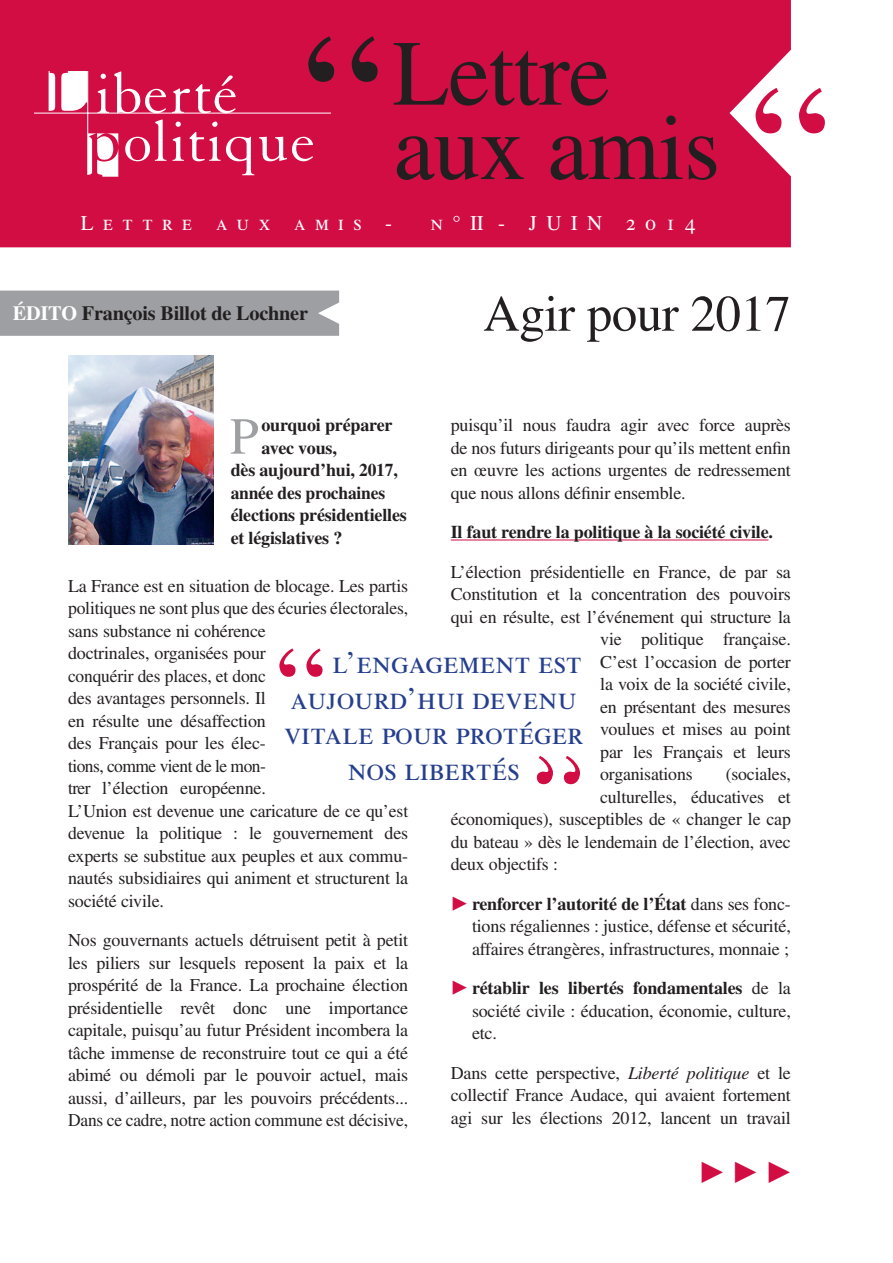
<style>
.page{position:relative;width:893px;height:1263px;background:#fff}
.page>*{position:absolute;margin:0;border:0;box-sizing:border-box;transform-origin:0 0}
.t1{font:93px/74.4px "Times";letter-spacing:-.01em;color:#231f20}
.t2{font:52.05px "Times Roman SC";color:#9d9fa2}
.t3{font:51px "Times";letter-spacing:-.01em;color:#231f20}
.t4{font:31.35px "Times Roman SC";color:#253f8e}
.t5{font:21px "Times Roman SC";letter-spacing:.44em;color:#fff}
.t6{font:700 20.25px "Times";letter-spacing:-.01em;color:#231f20}
.t7{font:18px/22.5px "Times";letter-spacing:-.01em;color:#231f20;text-align:justify}
.t8{font:700 18px "Times";letter-spacing:-.01em;color:#231f20}
.s1{color:#fff}
.s2{font-weight:700}
.s3{font-style:italic}
</style>
<div class="page">
<div style="left:0;top:0;width:791px;height:247px;background:#d20d44"></div>
<div style="left:0;top:291px;width:339px;height:45px;background:#9d9fa2"></div>
<svg style="left:308px;top:36px;width:70px;height:46px;background:#921336"></svg>
<hr style="left:451px;top:539px;width:317px;height:1px;background:#d20d44">
<svg style="left:125px;top:119px;width:41px;height:42px"></svg>
<svg style="left:173px;top:122px;width:140px;height:53px;background:#d93361"></svg>
<svg style="left:98px;top:72px;width:68px;height:41px"></svg>
<svg style="left:172px;top:75px;width:64px;height:38px"></svg>
<hr style="left:87px;top:71px;width:1px;height:104px;background:#fff">
<hr style="left:34px;top:113px;width:296px;height:1px;background:#fff">
<svg style="left:88px;top:133px;width:30px;height:44px"></svg>
<svg style="left:49px;top:71px;width:6px;height:40px"></svg>
<svg style="left:61px;top:71px;width:27px;height:42px"></svg>
<svg style="left:756px;top:88px;width:69px;height:45px"></svg>
<img style="left:68px;top:355px;width:146px;height:189px">
<svg style="left:279px;top:648px;width:44px;height:29px"></svg>
<svg style="left:537px;top:756px;width:43px;height:28px"></svg>
<h1 class="t1" style="left:393px;top:36px;width:329px">Lettre aux amis</h1>
<p class="t5" style="left:81px;top:212px;width:313px">Lettre aux amis -</p>
<p class="t5" style="left:430px;top:212px;width:267px">n°II - JUIN 2014</p>
<p class="t6" style="left:13px;top:301px;width:297px"><span class="s1">ÉDITO</span> François Billot de Lochner</p>
<h3 class="t3" style="left:483px;top:285px;width:309px">Agir pour 2017</h3>
<h2 class="t2" style="left:230px;top:407px;width:30px">P</h2>
<p class="t8" style="left:261px;top:414px;width:133px">ourquoi préparer</p>
<p class="t7" style="left:451px;top:414px;width:342px">puisqu’il nous faudra agir avec force auprès de nos futurs dirigeants pour qu’ils mettent enfin en œuvre les actions urgentes de redressement que nous allons définir ensemble.</p>
<p class="t8" style="left:451px;top:521px;width:324px">Il faut rendre la politique à la société civile.</p>
<p class="t7" style="left:451px;top:560px;width:342px">L’élection présidentielle en France, de par sa</p>
<p class="t7" style="left:451px;top:583px;width:342px">Constitution et la concentration des pouvoirs</p>
<p class="t7" style="left:451px;top:605px;width:342px">qui en résulte, est l’événement qui structure la</p>
<p class="t7" style="left:600px;top:628px;width:192px">vie politique française.</p>
<p class="t7" style="left:600px;top:650px;width:192px">C’est l’occasion de porter</p>
<p class="t7" style="left:600px;top:673px;width:192px">la voix de la société civile,</p>
<p class="t7" style="left:600px;top:695px;width:192px">en présentant des mesures</p>
<p class="t7" style="left:600px;top:718px;width:192px">voulues et mises au point</p>
<p class="t7" style="left:600px;top:740px;width:192px">par les Français et leurs</p>
<p class="t7" style="left:600px;top:763px;width:94px">organisations</p>
<p class="t7" style="left:726px;top:763px;width:67px">(sociales,</p>
<p class="t7" style="left:600px;top:785px;width:192px">culturelles, éducatives et</p>
<p class="t7" style="left:451px;top:808px;width:342px">économiques), susceptibles de « changer le cap</p>
<p class="t7" style="left:451px;top:830px;width:342px">du bateau » dès le lendemain de l’élection, avec</p>
<p class="t7" style="left:451px;top:853px;width:109px">deux objectifs :</p>
<p class="t7" style="left:472px;top:892px;width:320px"><span class="s2">renforcer l’autorité de l’État</span> dans ses fonc&shy;tions régaliennes : justice, défense et sécurité, affaires étrangères, infrastructures, monnaie ;</p>
<p class="t7" style="left:472px;top:977px;width:320px"><span class="s2">rétablir les libertés fondamentales</span> de la société civile : éducation, économie, culture, etc.</p>
<p class="t7" style="left:451px;top:1061px;width:342px">Dans cette perspective, <span class="s3">Liberté politique</span> et le collectif France Audace, qui avaient fortement agi sur les élections 2012, lancent un travail</p>
<p class="t8" style="left:261px;top:437px;width:77px">avec vous,</p>
<p class="t8" style="left:231px;top:459px;width:169px">dès aujourd’hui, 2017,</p>
<p class="t8" style="left:231px;top:482px;width:156px">année des prochaines</p>
<p class="t8" style="left:231px;top:504px;width:178px">élections présidentielles</p>
<p class="t8" style="left:231px;top:527px;width:113px">et législatives ?</p>
<p class="t7" style="left:68px;top:574px;width:342px;text-align:left">La France est en situation de blocage. Les partis politiques ne sont plus que des écuries électorales, sans substance ni cohérence<br>doctrinales, organisées pour<br>conquérir des places, et donc<br>des avantages personnels. Il<br>en résulte une désaffection<br>des Français pour les élec-<br>tions, comme vient de le mon-<br>trer l’élection européenne.<br>L’Union est devenue une caricature de ce qu’est devenue la politique : le gouvernement des experts se substitue aux peuples et aux commu&shy;nautés subsidiaires qui animent et structurent la société civile.</p>
<p class="t7" style="left:68px;top:929px;width:342px">Nos gouvernants actuels détruisent petit à petit les piliers sur lesquels reposent la paix et la prospérité de la France. La prochaine élection présidentielle revêt donc une importance capitale, puisqu’au futur Président incombera la tâche immense de reconstruire tout ce qui a été abimé ou démoli par le pouvoir actuel, mais aussi, d’ailleurs, par les pouvoirs précédents...<br>Dans ce cadre, notre action commune est décisive,</p>
<h3 class="t4" style="left:333px;top:645px;width:251px">l’engagement est</h3>
<h3 class="t4" style="left:290px;top:680px;width:288px">aujourd’hui devenu</h3>
<h3 class="t4" style="left:284px;top:716px;width:301px">vitale pour protéger</h3>
<h3 class="t4" style="left:348px;top:752px;width:173px">nos libertés</h3>
</div>
